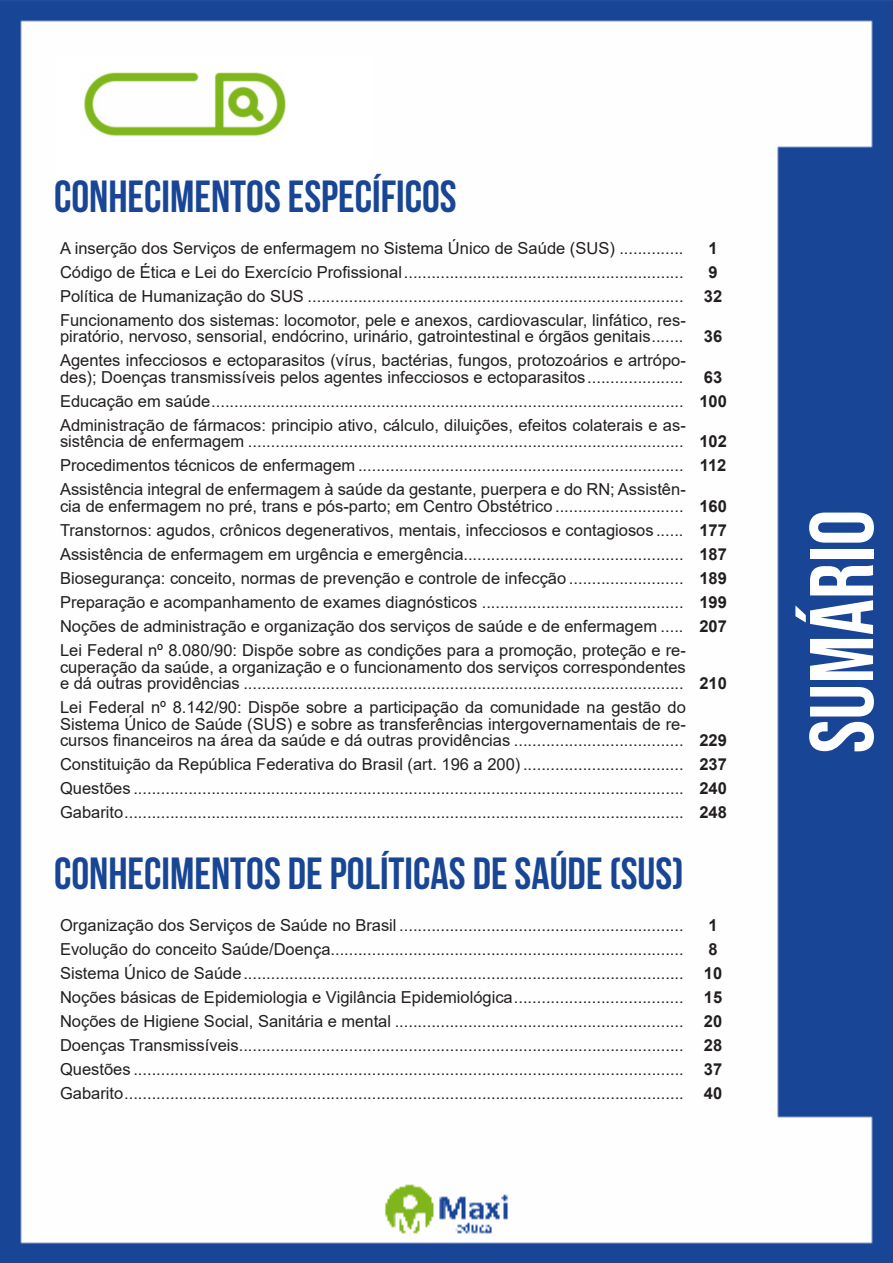
<style>
.page{position:relative;width:893px;height:1263px;background:#fff}
.page>*{position:absolute;margin:0;border:0;box-sizing:border-box;transform-origin:0 0}
.t1{font:90px "Bebas Neue";color:#fff}
.Titulo{font:700 45px "Bebas Neue";color:#184695}
.ALTERNATIVAS{font:16.5px/16.5px "Arial";color:#231f20}
.INDICE{font:700 16.5px "Arial";color:#231f20}
</style>
<div class="page">
<img style="left:0;top:0;width:893px;height:1263px">
<div style="left:55px;top:55px;width:317px;height:121px;background:#fff"></div>
<img style="left:84px;top:72px;width:201px;height:64px">
<p class="Titulo" style="left:54px;top:172px;width:404px">CONHECIMENTOS ESPECÍFICOS</p>
<p class="ALTERNATIVAS" style="left:60px;top:240px;width:625px">A inserção dos Serviços de enfermagem no Sistema Único de Saúde (SUS) ..............</p>
<p class="INDICE" style="left:708px;top:236px;width:11px">1</p>
<p class="ALTERNATIVAS" style="left:60px;top:264px;width:625px">Código de Ética e Lei do Exercício Profissional.............................................................</p>
<p class="INDICE" style="left:708px;top:260px;width:11px">9</p>
<p class="ALTERNATIVAS" style="left:60px;top:288px;width:625px">Política de Humanização do SUS ..................................................................................</p>
<p class="INDICE" style="left:704px;top:284px;width:20px">32</p>
<p class="ALTERNATIVAS" style="left:60px;top:312px;width:627px">Funcionamento dos sistemas: locomotor, pele e anexos, cardiovascular, linfático, res&shy;piratório, nervoso, sensorial, endócrino, urinário, gatrointestinal e órgãos genitais.......</p>
<p class="INDICE" style="left:704px;top:325px;width:20px">36</p>
<p class="ALTERNATIVAS" style="left:60px;top:352px;width:627px">Agentes infecciosos e ectoparasitos (vírus, bactérias, fungos, protozoários e artrópo&shy;des); Doenças transmissíveis pelos agentes infecciosos e ectoparasitos.....................</p>
<p class="INDICE" style="left:704px;top:365px;width:20px">63</p>
<p class="ALTERNATIVAS" style="left:60px;top:393px;width:625px">Educação em saúde.......................................................................................................</p>
<p class="INDICE" style="left:699px;top:389px;width:29px">100</p>
<p class="ALTERNATIVAS" style="left:60px;top:417px;width:627px">Administração de fármacos: principio ativo, cálculo, diluições, efeitos colaterais e as&shy;sistência de enfermagem ...............................................................................................</p>
<p class="INDICE" style="left:699px;top:430px;width:29px">102</p>
<p class="ALTERNATIVAS" style="left:60px;top:457px;width:625px">Procedimentos técnicos de enfermagem .......................................................................</p>
<p class="INDICE" style="left:700px;top:454px;width:28px">112</p>
<p class="ALTERNATIVAS" style="left:60px;top:481px;width:627px">Assistência integral de enfermagem à saúde da gestante, puerpera e do RN; Assistên&shy;cia de enfermagem no pré, trans e pós-parto; em Centro Obstétrico ............................</p>
<p class="INDICE" style="left:699px;top:494px;width:29px">160</p>
<p class="ALTERNATIVAS" style="left:60px;top:522px;width:625px">Transtornos: agudos, crônicos degenerativos, mentais, infecciosos e contagiosos ......</p>
<p class="INDICE" style="left:699px;top:518px;width:29px">177</p>
<p class="ALTERNATIVAS" style="left:60px;top:546px;width:625px">Assistência de enfermagem em urgência e emergência................................................</p>
<p class="INDICE" style="left:699px;top:542px;width:29px">187</p>
<p class="ALTERNATIVAS" style="left:60px;top:570px;width:625px">Biosegurança: conceito, normas de prevenção e controle de infecção .........................</p>
<p class="INDICE" style="left:699px;top:567px;width:29px">189</p>
<p class="ALTERNATIVAS" style="left:60px;top:594px;width:625px">Preparação e acompanhamento de exames diagnósticos ............................................</p>
<p class="INDICE" style="left:699px;top:591px;width:29px">199</p>
<p class="ALTERNATIVAS" style="left:60px;top:618px;width:625px">Noções de administração e organização dos serviços de saúde e de enfermagem .....</p>
<p class="INDICE" style="left:699px;top:615px;width:29px">207</p>
<p class="ALTERNATIVAS" style="left:60px;top:642px;width:627px;text-align:justify">Lei Federal nº 8.080/90: Dispõe sobre as condições para a promoção, proteção e re&shy;cuperação da saúde, a organização e o funcionamento dos serviços correspondentes e dá outras providências ................................................................................................</p>
<p class="INDICE" style="left:699px;top:672px;width:29px">210</p>
<p class="ALTERNATIVAS" style="left:60px;top:699px;width:627px;text-align:justify">Lei Federal nº 8.142/90: Dispõe sobre a participação da comunidade na gestão do Sistema Único de Saúde (SUS) e sobre as transferências intergovernamentais de re&shy;cursos financeiros na área da saúde e dá outras providências .....................................</p>
<p class="INDICE" style="left:699px;top:729px;width:29px">229</p>
<p class="ALTERNATIVAS" style="left:60px;top:756px;width:625px">Constituição da República Federativa do Brasil (art. 196 a 200) ...................................</p>
<p class="INDICE" style="left:699px;top:753px;width:29px">237</p>
<p class="ALTERNATIVAS" style="left:60px;top:780px;width:625px">Questões ........................................................................................................................</p>
<p class="INDICE" style="left:699px;top:777px;width:29px">240</p>
<p class="ALTERNATIVAS" style="left:60px;top:804px;width:625px">Gabarito..........................................................................................................................</p>
<p class="INDICE" style="left:699px;top:801px;width:29px">248</p>
<p class="Titulo" style="left:54px;top:849px;width:631px">CONHECIMENTOS DE POLÍTICAS DE SAÚDE (SUS)</p>
<p class="ALTERNATIVAS" style="left:60px;top:916px;width:625px">Organização dos Serviços de Saúde no Brasil ..............................................................</p>
<p class="INDICE" style="left:708px;top:913px;width:11px">1</p>
<p class="ALTERNATIVAS" style="left:60px;top:940px;width:625px">Evolução do conceito Saúde/Doença.............................................................................</p>
<p class="INDICE" style="left:708px;top:937px;width:11px">8</p>
<p class="ALTERNATIVAS" style="left:60px;top:964px;width:625px">Sistema Único de Saúde................................................................................................</p>
<p class="INDICE" style="left:704px;top:961px;width:20px">10</p>
<p class="ALTERNATIVAS" style="left:60px;top:988px;width:625px">Noções básicas de Epidemiologia e Vigilância Epidemiológica.....................................</p>
<p class="INDICE" style="left:704px;top:985px;width:20px">15</p>
<p class="ALTERNATIVAS" style="left:60px;top:1012px;width:625px">Noções de Higiene Social, Sanitária e mental ...............................................................</p>
<p class="INDICE" style="left:704px;top:1009px;width:20px">20</p>
<p class="ALTERNATIVAS" style="left:60px;top:1036px;width:625px">Doenças Transmissíveis.................................................................................................</p>
<p class="INDICE" style="left:704px;top:1033px;width:20px">28</p>
<p class="ALTERNATIVAS" style="left:60px;top:1060px;width:625px">Questões ........................................................................................................................</p>
<p class="INDICE" style="left:704px;top:1057px;width:20px">37</p>
<p class="ALTERNATIVAS" style="left:60px;top:1084px;width:625px">Gabarito..........................................................................................................................</p>
<p class="INDICE" style="left:704px;top:1081px;width:20px">40</p>
<h1 class="t1" style="left:791px;top:753px;width:245px;rotate:-90deg">sumário</h1>
</div>
